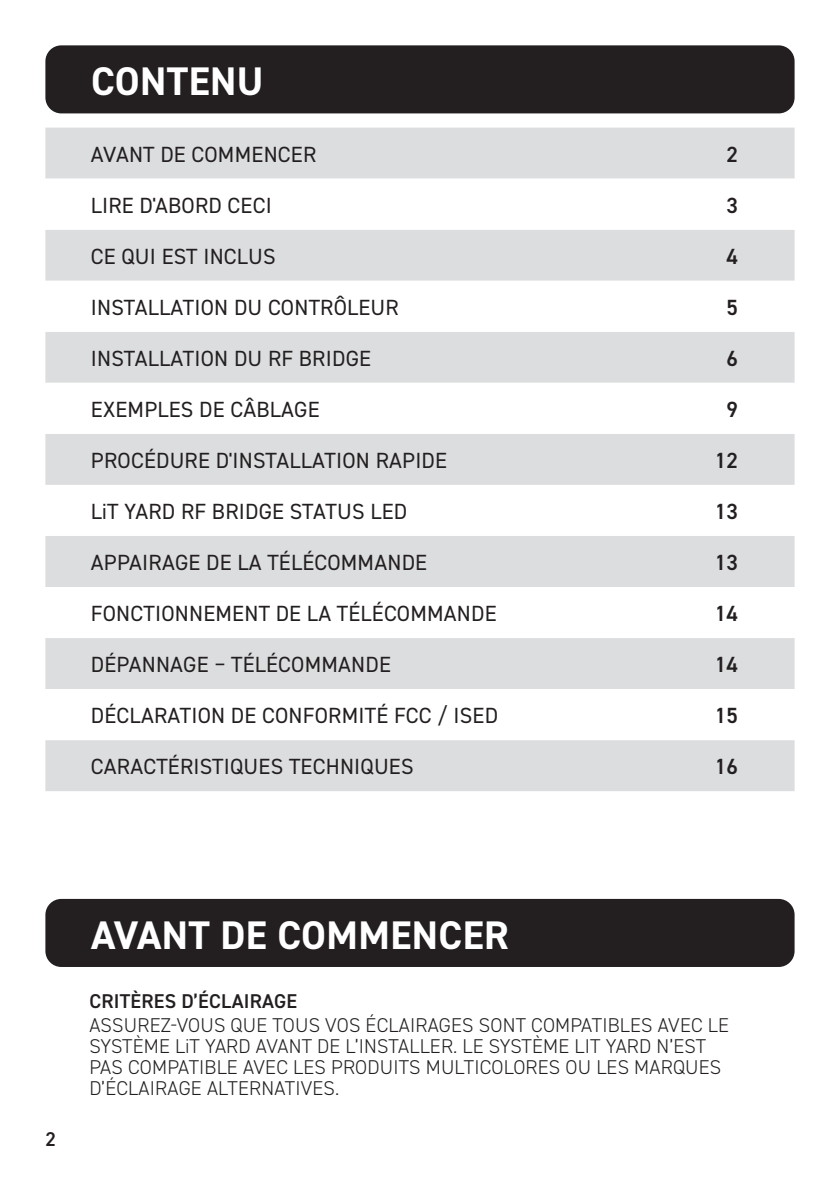
<style>
.page{position:relative;width:840px;height:1191px;background:#fff}
.page>*{position:absolute;margin:0;border:0;box-sizing:border-box;transform-origin:0 0}
.Page_heading{font:700 40px "DIN2014";letter-spacing:.01em;color:#fff}
._11pt_Table_of_Contents{font:22px "DIN2014";letter-spacing:.01em;color:#231f20}
.ToC_Page_Numbers{font:600 22px "DIN2014";color:#231f20}
.Body_Text_Capitals{font:300 20px/21px "DIN2014";letter-spacing:.01em;color:#231f20}
.Body_Text_Capitals-2{font:600 20px "DIN2014";letter-spacing:.01em;color:#231f20}
</style>
<div class="page">
<div style="left:45px;top:45px;width:749px;height:68px;background:#231f20;border-radius:16px"></div>
<div style="left:45px;top:899px;width:749px;height:68px;background:#231f20;border-radius:16px"></div>
<div style="left:45px;top:128px;width:749px;height:663px;background:#dcdddf"></div>
<svg style="left:45px;top:179px;width:749px;height:561px"></svg>
<p class="Page_heading" style="left:91px;top:55px;width:174px">CONTENU</p>
<p class="_11pt_Table_of_Contents" style="left:91px;top:140px;width:227px">AVANT DE COMMENCER</p>
<p class="ToC_Page_Numbers" style="left:726px;top:139px;width:13px">2</p>
<p class="_11pt_Table_of_Contents" style="left:91px;top:191px;width:182px">LIRE D'ABORD CECI</p>
<p class="ToC_Page_Numbers" style="left:726px;top:191px;width:13px">3</p>
<p class="_11pt_Table_of_Contents" style="left:91px;top:242px;width:186px">CE QUI EST INCLUS</p>
<p class="ToC_Page_Numbers" style="left:726px;top:242px;width:13px">4</p>
<p class="_11pt_Table_of_Contents" style="left:91px;top:293px;width:309px">INSTALLATION DU CONTRÔLEUR</p>
<p class="ToC_Page_Numbers" style="left:726px;top:293px;width:13px">5</p>
<p class="_11pt_Table_of_Contents" style="left:91px;top:344px;width:281px">INSTALLATION DU RF BRIDGE</p>
<p class="ToC_Page_Numbers" style="left:726px;top:344px;width:13px">6</p>
<p class="_11pt_Table_of_Contents" style="left:91px;top:395px;width:230px">EXEMPLES DE CÂBLAGE</p>
<p class="ToC_Page_Numbers" style="left:726px;top:395px;width:13px">9</p>
<p class="_11pt_Table_of_Contents" style="left:91px;top:446px;width:357px">PROCÉDURE D'INSTALLATION RAPIDE</p>
<p class="ToC_Page_Numbers" style="left:714px;top:446px;width:24px">12</p>
<p class="_11pt_Table_of_Contents" style="left:91px;top:497px;width:317px">LiT YARD RF BRIDGE STATUS LED</p>
<p class="ToC_Page_Numbers" style="left:714px;top:497px;width:24px">13</p>
<p class="_11pt_Table_of_Contents" style="left:91px;top:549px;width:337px">APPAIRAGE DE LA TÉLÉCOMMANDE</p>
<p class="ToC_Page_Numbers" style="left:714px;top:548px;width:24px">13</p>
<p class="_11pt_Table_of_Contents" style="left:91px;top:600px;width:407px">FONCTIONNEMENT DE LA TÉLÉCOMMANDE</p>
<p class="ToC_Page_Numbers" style="left:714px;top:599px;width:24px">14</p>
<p class="_11pt_Table_of_Contents" style="left:91px;top:651px;width:301px">DÉPANNAGE – TÉLÉCOMMANDE</p>
<p class="ToC_Page_Numbers" style="left:714px;top:650px;width:24px">14</p>
<p class="_11pt_Table_of_Contents" style="left:91px;top:702px;width:408px">DÉCLARATION DE CONFORMITÉ FCC / ISED</p>
<p class="ToC_Page_Numbers" style="left:714px;top:701px;width:24px">15</p>
<p class="_11pt_Table_of_Contents" style="left:91px;top:753px;width:324px">CARACTÉRISTIQUES TECHNIQUES</p>
<p class="ToC_Page_Numbers" style="left:714px;top:752px;width:24px">16</p>
<p class="Body_Text_Capitals-2" style="left:45px;top:1125px;width:12px">2</p>
<p class="Page_heading" style="left:91px;top:908px;width:419px">AVANT DE COMMENCER</p>
<p class="Body_Text_Capitals-2" style="left:89px;top:988px;width:209px">CRITÈRES D’ÉCLAIRAGE</p>
<p class="Body_Text_Capitals" style="left:89px;top:1015px;width:640px">ASSUREZ-VOUS QUE TOUS VOS ÉCLAIRAGES SONT COMPATIBLES AVEC LE SYSTÈME LiT YARD AVANT DE L’INSTALLER. LE SYSTÈME LIT YARD N’EST PAS COMPATIBLE AVEC LES PRODUITS MULTICOLORES OU LES MARQUES D’ÉCLAIRAGE ALTERNATIVES.</p>
</div>
